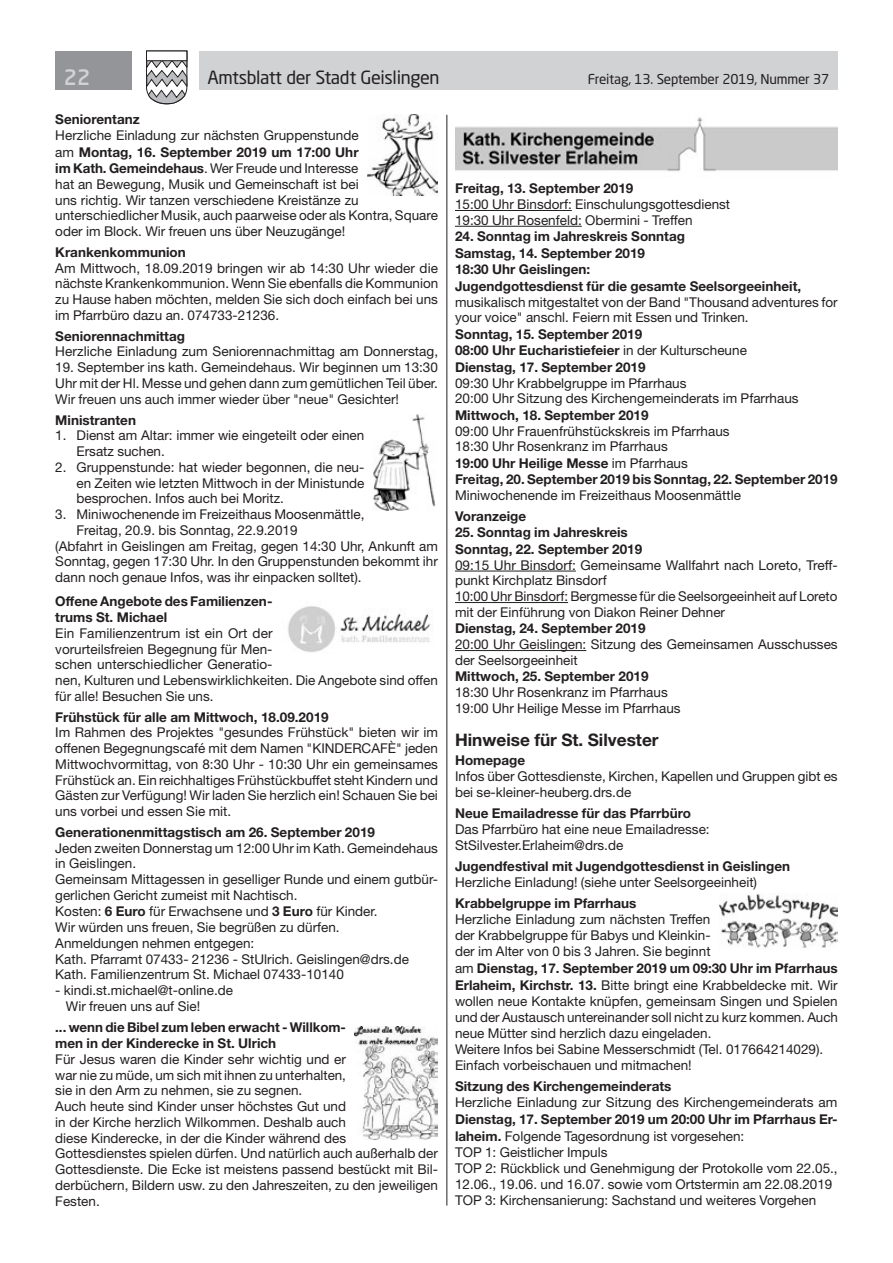
<style>
.page{position:relative;width:893px;height:1263px;background:#fff}
.page>*{position:absolute;margin:0;border:0;box-sizing:border-box;transform-origin:0 0}
.t1{font:500 21px "Neo Sans Std";color:#d1d2d4}
.t2{font:18px "Neo Sans Std";letter-spacing:-.02em;color:#231f20}
.t3{font:700 17.25px "Helvetica Neue LT Std";color:#231f20}
.t4{font:13.5px/15.8px "Helvetica Neue LT Std";color:#231f20}
.t5{font:700 13.5px/16.5px "Helvetica Neue LT Std";color:#231f20}
.t6{font:13.5px "Neo Sans Std";letter-spacing:-.015em;color:#231f20}
.s1{font-weight:700}
.s2{font-weight:400}
</style>
<div class="page">
<div style="left:199px;top:51px;width:639px;height:38px;background:#d1d2d4"></div>
<div style="left:55px;top:51px;width:77px;height:38px;background:#939598"></div>
<svg style="left:146px;top:50px;width:42px;height:55px"></svg>
<div style="left:146px;top:51px;width:41px;height:10px;background:#fff;border:1px solid #231f20"></div>
<hr style="left:446px;top:115px;width:1px;height:1090px;background:#231f20">
<hr style="left:455px;top:210px;width:117px;height:1px;background:#231f20">
<hr style="left:455px;top:226px;width:127px;height:1px;background:#231f20">
<hr style="left:455px;top:571px;width:121px;height:1px;background:#231f20">
<hr style="left:455px;top:602px;width:113px;height:1px;background:#231f20">
<hr style="left:455px;top:650px;width:131px;height:1px;background:#231f20">
<img style="left:455px;top:117px;width:383px;height:55px">
<img style="left:367px;top:115px;width:71px;height:81px">
<img style="left:373px;top:414px;width:63px;height:96px">
<img style="left:288px;top:606px;width:143px;height:47px">
<img style="left:355px;top:1027px;width:83px;height:113px">
<img style="left:719px;top:894px;width:119px;height:55px">
<h1 class="t1" style="left:64px;top:64px;width:28px">22</h1>
<h2 class="t2" style="left:207px;top:66px;width:234px">Amtsblatt der Stadt Geislingen</h2>
<p class="t6" style="left:588px;top:71px;width:243px">Freitag, 13. September 2019, Nummer 37</p>
<p class="t5" style="left:55px;top:111px;width:86px">Seniorentanz</p>
<p class="t4" style="left:55px;top:127px;width:384px">Herzliche Einladung zur nächsten Gruppenstunde<br>am <span class="s1">Montag, 16. September 2019 um 17:00 Uhr<br>im Kath. Gemeindehaus</span>. Wer Freude und Interesse<br>hat an Bewegung, Musik und Gemeinschaft ist bei<br>uns richtig. Wir tanzen verschiedene Kreistänze zu unterschiedlicher Musik, auch paarweise oder als Kontra, Square oder im Block. Wir freuen uns über Neuzugänge!</p>
<p class="t5" style="left:55px;top:244px;width:132px">Krankenkommunion</p>
<p class="t4" style="left:55px;top:260px;width:384px;text-align:justify">Am Mittwoch, 18.09.2019 bringen wir ab 14:30 Uhr wieder die nächste Krankenkommunion. Wenn Sie ebenfalls die Kommunion zu Hause haben möchten, melden Sie sich doch einfach bei uns im Pfarrbüro dazu an. 074733-21236.</p>
<p class="t5" style="left:55px;top:327px;width:131px">Seniorennachmittag</p>
<p class="t4" style="left:55px;top:344px;width:384px">Herzliche Einladung zum Seniorennachmittag am Donnerstag,</p>
<p class="t4" style="left:55px;top:359px;width:384px;text-align:justify">19. September ins kath. Gemeindehaus. Wir beginnen um 13:30<br>Uhr mit der Hl. Messe und gehen dann zum gemütlichen Teil über.<br>Wir freuen uns auch immer wieder über "neue" Gesichter!</p>
<p class="t5" style="left:55px;top:411px;width:82px">Ministranten</p>
<p class="t4" style="left:77px;top:427px;width:289px;text-indent:-21px">1. Dienst am Altar: immer wie eingeteilt oder einen<br>Ersatz suchen.</p>
<p class="t4" style="left:77px;top:459px;width:289px;text-align:justify;text-indent:-21px">2. Gruppenstunde: hat wieder begonnen, die neu&shy;en Zeiten wie letzten Mittwoch in der Ministunde besprochen. Infos auch bei Moritz.</p>
<p class="t4" style="left:55px;top:506px;width:311px">3. Miniwochenende im Freizeithaus Moosenmättle,</p>
<p class="t4" style="left:77px;top:522px;width:223px">Freitag, 20.9. bis Sonntag, 22.9.2019</p>
<p class="t4" style="left:55px;top:538px;width:384px">(Abfahrt in Geislingen am Freitag, gegen 14:30 Uhr, Ankunft am</p>
<p class="t4" style="left:55px;top:553px;width:384px">Sonntag, gegen 17:30 Uhr. In den Gruppenstunden bekommt ihr</p>
<p class="t4" style="left:55px;top:569px;width:308px">dann noch genaue Infos, was ihr einpacken solltet).</p>
<p class="t5" style="left:55px;top:593px;width:219px;line-height:15.8px">Offene Angebote des Familienzen&shy;trums St. Michael</p>
<p class="t4" style="left:55px;top:625px;width:384px">Ein Familienzentrum ist ein Ort der<br>vorurteilsfreien Begegnung für Men-<br>schen unterschiedlicher Generatio-<br>nen, Kulturen und Lebenswirklichkeiten. Die Angebote sind offen für alle! Besuchen Sie uns.</p>
<p class="t5" style="left:55px;top:708px;width:275px">Frühstück für alle am Mittwoch, 18.09.2019</p>
<p class="t4" style="left:55px;top:724px;width:384px;text-align:justify">Im Rahmen des Projektes "gesundes Frühstück" bieten wir im offenen Begegnungscafé mit dem Namen "KINDERCAFÈ" jeden Mittwochvormittag, von 8:30 Uhr - 10:30 Uhr ein gemeinsames Frühstück an. Ein reichhaltiges Frühstückbuffet steht Kindern und Gästen zur Verfügung! Wir laden Sie herzlich ein! Schauen Sie bei uns vorbei und essen Sie mit.</p>
<p class="t5" style="left:55px;top:823px;width:321px">Generationenmittagstisch am 26. September 2019</p>
<p class="t4" style="left:55px;top:840px;width:384px">Jeden zweiten Donnerstag um 12:00 Uhr im Kath. Gemeindehaus in Geislingen.<br>Gemeinsam Mittagessen in geselliger Runde und einem gutbür&shy;gerlichen Gericht zumeist mit Nachtisch.<br>Kosten: <span class="s1">6 Euro</span> für Erwachsene und <span class="s1">3 Euro</span> für Kinder.<br>Wir würden uns freuen, Sie begrüßen zu dürfen.<br>Anmeldungen nehmen entgegen:<br>Kath. Pfarramt 07433- 21236 - StUlrich. Geislingen@drs.de Kath. Familienzentrum St. Michael 07433-10140</p>
<p class="t4" style="left:66px;top:982px;width:169px;text-indent:-11px">- kindi.st.michael@t-online.de<br>Wir freuen uns auf Sie!</p>
<p class="t5" style="left:55px;top:1018px;width:292px">... wenn die Bibel zum leben erwacht - Willkom&shy;men in der Kinderecke in St. Ulrich</p>
<p class="t4" style="left:55px;top:1051px;width:384px">Für Jesus waren die Kinder sehr wichtig und er<br>war nie zu müde, um sich mit ihnen zu unterhalten,<br>sie in den Arm zu nehmen, sie zu segnen.<br>Auch heute sind Kinder unser höchstes Gut und<br>in der Kirche herzlich Wilkommen. Deshalb auch<br>diese Kinderecke, in der die Kinder während des Gottesdienstes spielen dürfen. Und natürlich auch außerhalb der Gottesdienste. Die Ecke ist meistens passend bestückt mit Bil&shy;derbüchern, Bildern usw. zu den Jahreszeiten, zu den jeweiligen Festen.</p>
<p class="t5" style="left:455px;top:180px;width:180px">Freitag, 13. September 2019</p>
<p class="t4" style="left:455px;top:196px;width:277px">15:00 Uhr Binsdorf: Einschulungsgottesdienst<br>19:30 Uhr Rosenfeld: Obermini - Treffen</p>
<p class="t5" style="left:455px;top:228px;width:348px">24. Sonntag im Jahreskreis Sonntag<br>Samstag, 14. September 2019<br>18:30 Uhr Geislingen:<br>Jugendgottesdienst für die gesamte Seelsorgeeinheit,</p>
<p class="t4" style="left:455px;top:294px;width:384px">musikalisch mitgestaltet von der Band "Thousand adventures for your voice" anschl. Feiern mit Essen und Trinken.</p>
<p class="t5" style="left:455px;top:326px;width:293px">Sonntag, 15. September 2019<br>08:00 Uhr Eucharistiefeier <span class="s2">in der Kulturscheune<br></span>Dienstag, 17. September 2019</p>
<p class="t4" style="left:455px;top:375px;width:345px">09:30 Uhr Krabbelgruppe im Pfarrhaus<br>20:00 Uhr Sitzung des Kirchengemeinderats im Pfarrhaus</p>
<p class="t5" style="left:455px;top:407px;width:195px">Mittwoch, 18. September 2019</p>
<p class="t4" style="left:455px;top:423px;width:384px;line-height:16.2px">09:00 Uhr Frauenfrühstückskreis im Pfarrhaus<br>18:30 Uhr Rosenkranz im Pfarrhaus<br><span class="s1">19:00 Uhr Heilige Messe</span> im Pfarrhaus<br><span class="s1">Freitag, 20. September 2019 bis Sonntag, 22. September 2019</span></p>
<p class="t4" style="left:455px;top:487px;width:287px">Miniwochenende im Freizeithaus Moosenmättle</p>
<p class="t5" style="left:455px;top:508px;width:73px">Voranzeige</p>
<p class="t5" style="left:455px;top:524px;width:189px">25. Sonntag im Jahreskreis<br>Sonntag, 22. September 2019</p>
<p class="t4" style="left:455px;top:557px;width:384px">09:15 Uhr Binsdorf: Gemeinsame Wallfahrt nach Loreto, Treff&shy;punkt Kirchplatz Binsdorf<br>10:00 Uhr Binsdorf: Bergmesse für die Seelsorgeeinheit auf Loreto mit der Einführung von Diakon Reiner Dehner</p>
<p class="t5" style="left:455px;top:620px;width:192px">Dienstag, 24. September 2019</p>
<p class="t4" style="left:455px;top:636px;width:384px">20:00 Uhr Geislingen: Sitzung des Gemeinsamen Ausschusses der Seelsorgeeinheit</p>
<p class="t5" style="left:455px;top:668px;width:195px">Mittwoch, 25. September 2019</p>
<p class="t4" style="left:455px;top:684px;width:227px">18:30 Uhr Rosenkranz im Pfarrhaus<br>19:00 Uhr Heilige Messe im Pfarrhaus</p>
<p class="t3" style="left:455px;top:729px;width:205px">Hinweise für St. Silvester</p>
<p class="t5" style="left:455px;top:751px;width:72px">Homepage</p>
<p class="t4" style="left:455px;top:768px;width:384px">Infos über Gottesdienste, Kirchen, Kapellen und Gruppen gibt es bei se-kleiner-heuberg.drs.de</p>
<p class="t5" style="left:455px;top:804px;width:237px">Neue Emailadresse für das Pfarrbüro</p>
<p class="t4" style="left:455px;top:821px;width:256px">Das Pfarrbüro hat eine neue Emailadresse:<br>StSilvester.Erlaheim@drs.de</p>
<p class="t5" style="left:455px;top:857px;width:337px">Jugendfestival mit Jugendgottesdienst in Geislingen</p>
<p class="t4" style="left:455px;top:874px;width:304px">Herzliche Einladung! (siehe unter Seelsorgeeinheit)</p>
<p class="t5" style="left:455px;top:895px;width:183px">Krabbelgruppe im Pfarrhaus</p>
<p class="t4" style="left:455px;top:911px;width:384px;line-height:16.2px">Herzliche Einladung zum nächsten Treffen<br>der Krabbelgruppe für Babys und Kleinkin-<br>der im Alter von 0 bis 3 Jahren. Sie beginnt<br>am <span class="s1">Dienstag, 17. September 2019 um 09:30 Uhr im Pfarrhaus Erlaheim, Kirchstr. 13.</span> Bitte bringt eine Krabbeldecke mit. Wir wollen neue Kontakte knüpfen, gemeinsam Singen und Spielen und der Austausch untereinander soll nicht zu kurz kommen. Auch neue Mütter sind herzlich dazu eingeladen.<br>Weitere Infos bei Sabine Messerschmidt (Tel. 017664214029).<br>Einfach vorbeischauen und mitmachen!</p>
<p class="t5" style="left:455px;top:1078px;width:218px">Sitzung des Kirchengemeinderats</p>
<p class="t4" style="left:455px;top:1094px;width:384px">Herzliche Einladung zur Sitzung des Kirchengemeinderats am</p>
<p class="t4" style="left:455px;top:1111px;width:384px;line-height:16.2px"><span class="s1">Dienstag, 17. September 2019 um 20:00 Uhr im Pfarrhaus Er&shy;laheim.</span> Folgende Tagesordnung ist vorgesehen:<br>TOP 1: Geistlicher Impuls<br>TOP 2: Rückblick und Genehmigung der Protokolle vom 22.05., 12.06., 19.06. und 16.07. sowie vom Ortstermin am 22.08.2019<br>TOP 3: Kirchensanierung: Sachstand und weiteres Vorgehen</p>
</div>
